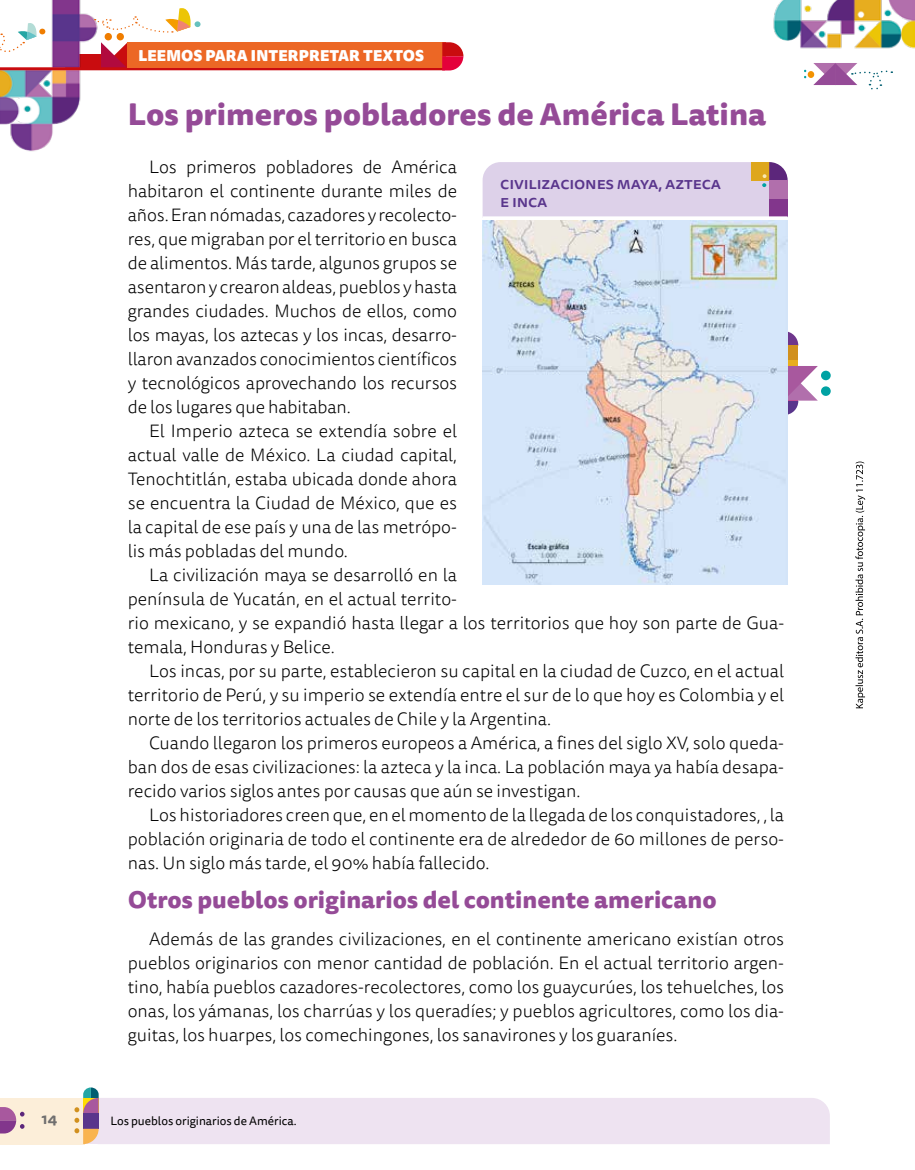
<style>
.page{position:relative;width:915px;height:1170px;background:#fff}
.page>*{position:absolute;margin:0;border:0;box-sizing:border-box;transform-origin:0 0}
.t1{font:800 30px "Tisa Sans Pro";color:#954b97;scale:1.04 1}
.t2{font:800 23.25px "Tisa Sans Pro";color:#954b97;scale:1.04 1}
.t3{font:300 18px/24px "Tisa Sans Pro";color:#000;text-align:justify}
.t4{font:500 16.5px/18px "Tisa Sans Pro";letter-spacing:-.01em;color:#59358c;scale:1.04 1}
.t5{font:900 15px "Tisa Sans Pro";letter-spacing:.01em;color:#fff}
.t6{font:700 15px "Tisa Sans Pro";color:#706f6f}
.t7{font:12px "Tisa Sans Pro";color:#000}
</style>
<div class="page">
<div style="left:807px;top:71px;width:6px;height:7px;background:#f39200;border-radius:50%"></div>
<svg style="left:813px;top:63px;width:79px;height:27px"></svg>
<img style="left:0;top:0;width:127px;height:152px">
<img style="left:773px;top:0;width:141px;height:49px">
<hr style="left:0;top:67px;width:445px;height:3px;background:#c90c0f">
<div style="left:127px;top:42px;width:319px;height:26px;background:#ec6725"></div>
<svg style="left:442px;top:42px;width:21px;height:28px"></svg>
<div style="left:194px;top:21px;width:7px;height:6px;background:#66c1be;border-radius:50%"></div>
<svg style="left:95px;top:6px;width:96px;height:27px"></svg>
<svg style="left:787px;top:331px;width:11px;height:14px"></svg>
<div style="left:784px;top:359px;width:14px;height:14px;background:#e8ae1e"></div>
<div style="left:784px;top:345px;width:14px;height:14px;background:#d1901e"></div>
<svg style="left:787px;top:366px;width:30px;height:49px"></svg>
<svg style="left:820px;top:386px;width:10px;height:10px"></svg>
<svg style="left:820px;top:370px;width:10px;height:10px"></svg>
<img style="left:482px;top:221px;width:305px;height:363px">
<svg style="left:482px;top:162px;width:305px;height:54px"></svg>
<div style="left:769px;top:180px;width:18px;height:18px;background:#b16fac"></div>
<svg style="left:855px;top:461px;width:10px;height:247px"></svg>
<div style="left:0;top:1097px;width:85px;height:46px;background:#fceed9"></div>
<svg style="left:0;top:1107px;width:25px;height:26px"></svg>
<svg style="left:74px;top:1087px;width:755px;height:56px"></svg>
<p class="t6" style="left:42px;top:1107px;width:17px">14</p>
<p class="t5" style="left:138px;top:44px;width:287px">LEEMOS PARA INTERPRETAR TEXTOS</p>
<h1 class="t1" style="left:128px;top:92px;width:615px">Los primeros pobladores de América Latina</h1>
<p class="t3" style="left:128px;top:155px;width:331px;text-indent:21px">Los primeros pobladores de América habitaron el continente durante miles de años. Eran nómadas, cazadores y recolecto&shy;res, que migraban por el territorio en busca de alimentos. Más tarde, algunos grupos se asentaron y crearon aldeas, pueblos y hasta grandes ciudades. Muchos de ellos, como los mayas, los aztecas y los incas, desarro&shy;llaron avanzados conocimientos científicos y tecnológicos aprovechando los recursos de los lugares que habitaban.</p>
<p class="t3" style="left:128px;top:419px;width:331px;text-indent:21px">El Imperio azteca se extendía sobre el actual valle de México. La ciudad capital, Tenochtitlán, estaba ubicada donde ahora se encuentra la Ciudad de México, que es la capital de ese país y una de las metrópo&shy;lis más pobladas del mundo.</p>
<p class="t3" style="left:128px;top:563px;width:657px;text-align:left;text-indent:21px">La civilización maya se desarrolló en la<br>península de Yucatán, en el actual territo-<br>rio mexicano, y se expandió hasta llegar a los territorios que hoy son parte de Gua&shy;temala, Honduras y Belice.</p>
<p class="t3" style="left:128px;top:659px;width:657px;text-indent:21px">Los incas, por su parte, establecieron su capital en la ciudad de Cuzco, en el actual territorio de Perú, y su imperio se extendía entre el sur de lo que hoy es Colombia y el norte de los territorios actuales de Chile y la Argentina.</p>
<p class="t3" style="left:128px;top:731px;width:657px;text-indent:21px">Cuando llegaron los primeros europeos a América, a fines del siglo XV, solo queda&shy;ban dos de esas civilizaciones: la azteca y la inca. La población maya ya había desapa&shy;recido varios siglos antes por causas que aún se investigan.</p>
<p class="t3" style="left:128px;top:803px;width:657px;text-indent:21px">Los historiadores creen que, en el momento de la llegada de los conquistadores, , la población originaria de todo el continente era de alrededor de 60 millones de perso&shy;nas. Un siglo más tarde, el 90% había fallecido.</p>
<p class="t2" style="left:128px;top:882px;width:567px">Otros pueblos originarios del continente americano</p>
<p class="t3" style="left:128px;top:926px;width:657px;text-indent:21px">Además de las grandes civilizaciones, en el continente americano existían otros pueblos originarios con menor cantidad de población. En el actual territorio argen&shy;tino, había pueblos cazadores-recolectores, como los guaycurúes, los tehuelches, los onas, los yámanas, los charrúas y los queradíes; y pueblos agricultores, como los dia&shy;guitas, los huarpes, los comechingones, los sanavirones y los guaraníes.</p>
<p class="t4" style="left:500px;top:174px;width:214px">Civilizaciones maya, azteca e inca</p>
<p class="t7" style="left:110px;top:1113px;width:188px">Los pueblos originarios de América.</p>
</div>
